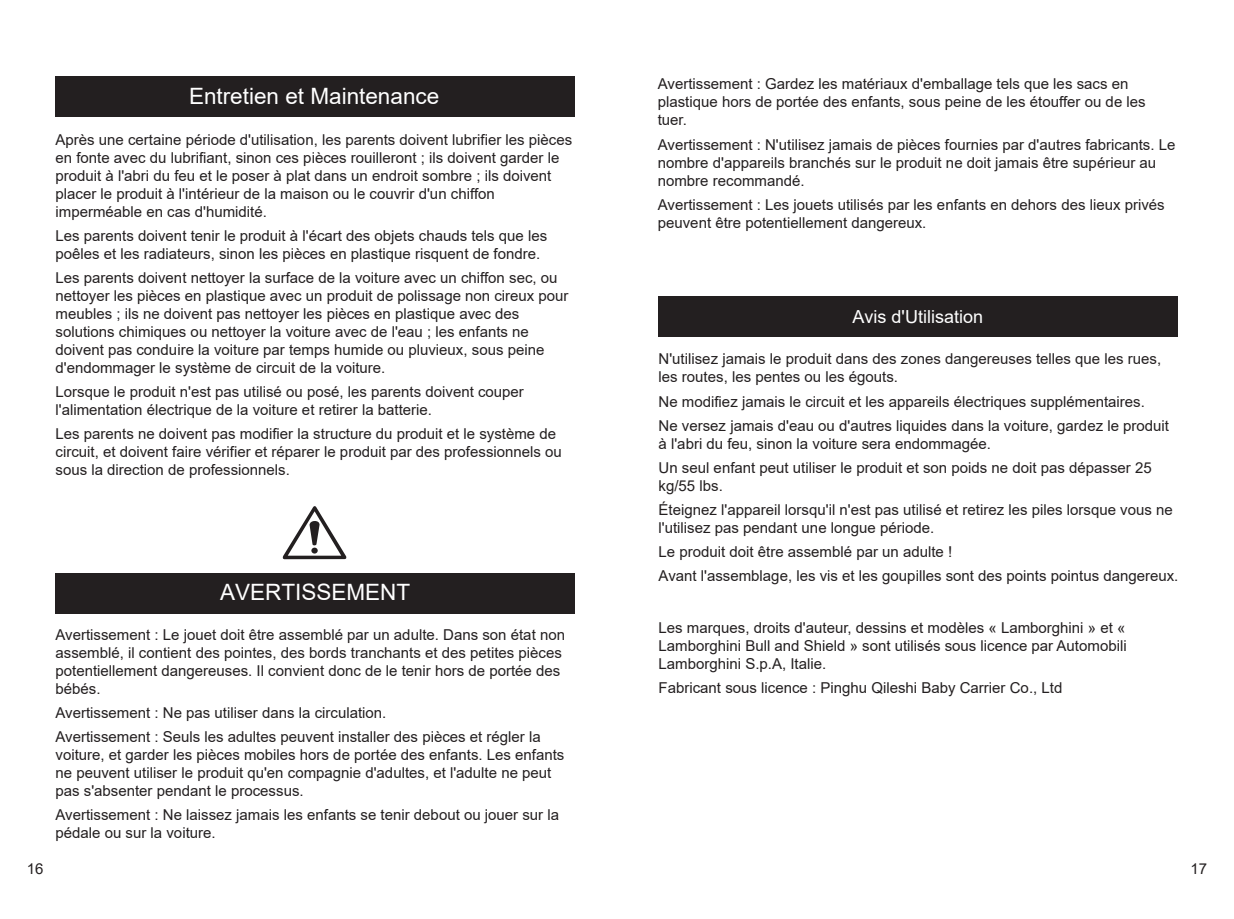
<style>
.page{position:relative;width:1234px;height:919px;background:#fff}
.page>*{position:absolute;margin:0;border:0;box-sizing:border-box;transform-origin:0 0}
.t1{font:22.5px "Arial";color:#fff}
.t2{font:18px "Arial";color:#fff}
.t3{font:15px/18px "Arial";color:#231f20}
</style>
<div class="page">
<div style="left:55px;top:76px;width:519px;height:41px;background:#231f20"></div>
<div style="left:55px;top:572px;width:519px;height:41px;background:#231f20"></div>
<div style="left:657px;top:296px;width:520px;height:41px;background:#231f20"></div>
<svg style="left:282px;top:506px;width:64px;height:53px"></svg>
<h1 class="t1" style="left:189px;top:80px;width:252px">Entretien et Maintenance</h1>
<p class="t3" style="left:55px;top:131px;width:518px">Après une certaine période d'utilisation, les parents doivent lubrifier les pièces en fonte avec du lubrifiant, sinon ces pièces rouilleront ; ils doivent garder le produit à l'abri du feu et le poser à plat dans un endroit sombre ; ils doivent placer le produit à l'intérieur de la maison ou le couvrir d'un chiffon imperméable en cas d'humidité.</p>
<p class="t3" style="left:55px;top:227px;width:493px">Les parents doivent tenir le produit à l'écart des objets chauds tels que les poêles et les radiateurs, sinon les pièces en plastique risquent de fondre.</p>
<p class="t3" style="left:55px;top:269px;width:514px">Les parents doivent nettoyer la surface de la voiture avec un chiffon sec, ou nettoyer les pièces en plastique avec un produit de polissage non cireux pour meubles ; ils ne doivent pas nettoyer les pièces en plastique avec des solutions chimiques ou nettoyer la voiture avec de l'eau ; les enfants ne doivent pas conduire la voiture par temps humide ou pluvieux, sous peine d'endommager le système de circuit de la voiture.</p>
<p class="t3" style="left:55px;top:383px;width:470px">Lorsque le produit n'est pas utilisé ou posé, les parents doivent couper l'alimentation électrique de la voiture et retirer la batterie.</p>
<p class="t3" style="left:55px;top:425px;width:508px">Les parents ne doivent pas modifier la structure du produit et le système de circuit, et doivent faire vérifier et réparer le produit par des professionnels ou sous la direction de professionnels.</p>
<h1 class="t1" style="left:220px;top:576px;width:192px">AVERTISSEMENT</h1>
<p class="t3" style="left:55px;top:625px;width:511px">Avertissement : Le jouet doit être assemblé par un adulte. Dans son état non assemblé, il contient des pointes, des bords tranchants et des petites pièces potentiellement dangereuses. Il convient donc de le tenir hors de portée des bébés.</p>
<p class="t3" style="left:55px;top:700px;width:486px;line-height:24px">Avertissement : Ne pas utiliser dans la circulation.<br>Avertissement : Seuls les adultes peuvent installer des pièces et régler la</p>
<p class="t3" style="left:55px;top:745px;width:510px">voiture, et garder les pièces mobiles hors de portée des enfants. Les enfants ne peuvent utiliser le produit qu'en compagnie d'adultes, et l'adulte ne peut pas s'absenter pendant le processus.</p>
<p class="t3" style="left:55px;top:805px;width:505px">Avertissement : Ne laissez jamais les enfants se tenir debout ou jouer sur la pédale ou sur la voiture.</p>
<p class="t3" style="left:657px;top:75px;width:489px">Avertissement : Gardez les matériaux d'emballage tels que les sacs en plastique hors de portée des enfants, sous peine de les étouffer ou de les tuer.</p>
<p class="t3" style="left:657px;top:135px;width:519px">Avertissement : N'utilisez jamais de pièces fournies par d'autres fabricants. Le nombre d'appareils branchés sur le produit ne doit jamais être supérieur au nombre recommandé.</p>
<p class="t3" style="left:657px;top:195px;width:508px">Avertissement : Les jouets utilisés par les enfants en dehors des lieux privés peuvent être potentiellement dangereux.</p>
<p class="t2" style="left:852px;top:304px;width:132px">Avis d'Utilisation</p>
<p class="t3" style="left:658px;top:350px;width:504px">N'utilisez jamais le produit dans des zones dangereuses telles que les rues, les routes, les pentes ou les égouts.</p>
<p class="t3" style="left:658px;top:389px;width:512px;line-height:24px">Ne modifiez jamais le circuit et les appareils électriques supplémentaires.<br>Ne versez jamais d'eau ou d'autres liquides dans la voiture, gardez le produit</p>
<p class="t3" style="left:658px;top:431px;width:494px;line-height:24px">à l'abri du feu, sinon la voiture sera endommagée.<br>Un seul enfant peut utiliser le produit et son poids ne doit pas dépasser 25</p>
<p class="t3" style="left:658px;top:473px;width:515px;line-height:24px">kg/55 lbs.<br>Éteignez l'appareil lorsqu'il n'est pas utilisé et retirez les piles lorsque vous ne</p>
<p class="t3" style="left:658px;top:515px;width:521px;line-height:24px">l'utilisez pas pendant une longue période.<br>Le produit doit être assemblé par un adulte !<br>Avant l'assemblage, les vis et les goupilles sont des points pointus dangereux.</p>
<p class="t3" style="left:658px;top:618px;width:469px;text-align:justify">Les marques, droits d'auteur, dessins et modèles « Lamborghini » et « Lamborghini Bull and Shield » sont utilisés sous licence par Automobili Lamborghini S.p.A, Italie.</p>
<p class="t3" style="left:658px;top:678px;width:405px">Fabricant sous licence : Pinghu Qileshi Baby Carrier Co., Ltd</p>
<p class="t3" style="left:27px;top:859px;width:18px">16</p>
<p class="t3" style="left:1190px;top:859px;width:18px">17</p>
</div>
